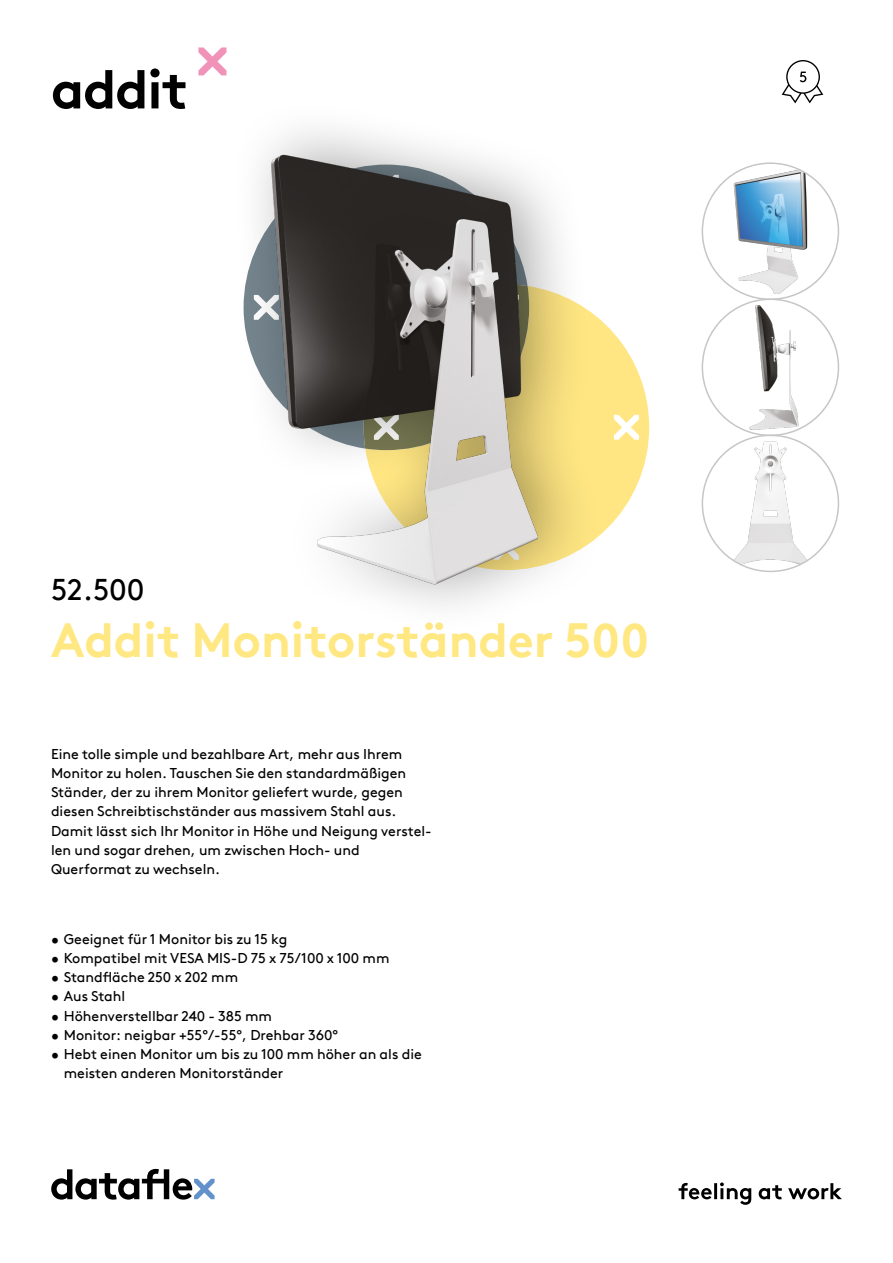
<style>
.page{position:relative;width:893px;height:1263px;background:#fff}
.page>*{position:absolute;margin:0;border:0;box-sizing:border-box;transform-origin:0 0}
.hoofdstuk{font:700 54px "Brown Pro TT";letter-spacing:-.02em;color:#000}
.productnaam{font:700 48px "Brown Pro TT";color:#ffe782}
.productnummer{font:30px "Brown Pro TT";color:#000}
.omschrijving{font:14.25px/19.2px "Brown Pro TT";color:#000}
</style>
<div class="page">
<svg style="left:641px;top:380px;width:8px;height:95px"></svg>
<svg style="left:51px;top:1169px;width:164px;height:30px"></svg>
<svg style="left:679px;top:1182px;width:163px;height:23px"></svg>
<svg style="left:198px;top:47px;width:28px;height:28px"></svg>
<img style="left:702px;top:163px;width:136px;height:136px;border-radius:68px">
<img style="left:702px;top:299px;width:136px;height:136px;border-radius:68px">
<img style="left:702px;top:435px;width:136px;height:136px;border-radius:68px">
<img style="left:243px;top:133px;width:398px;height:473px">
<svg style="left:782px;top:60px;width:41px;height:43px"></svg>
<p class="hoofdstuk" style="left:51px;top:46px;width:139px">addit</p>
<p class="productnummer" style="left:51px;top:566px;width:95px">52.500</p>
<p class="productnaam" style="left:51px;top:601px;width:600px">Addit Monitorständer 500</p>
<p class="omschrijving" style="left:51px;top:743px;width:382px">Eine tolle simple und bezahlbare Art, mehr aus Ihrem Monitor zu holen. Tauschen Sie den standardmäßigen Ständer, der zu ihrem Monitor geliefert wurde, gegen diesen Schreibtischständer aus massivem Stahl aus.<br>Damit lässt sich Ihr Monitor in Höhe und Neigung verstel&shy;len und sogar drehen, um zwischen Hoch- und Querformat zu wechseln.</p>
<p class="omschrijving" style="left:51px;top:928px;width:238px">• Geeignet für 1 Monitor bis zu 15 kg</p>
<p class="omschrijving" style="left:51px;top:947px;width:340px">• Kompatibel mit VESA MIS-D 75 x 75/100 x 100 mm</p>
<p class="omschrijving" style="left:51px;top:966px;width:189px">• Standfläche 250 x 202 mm</p>
<p class="omschrijving" style="left:51px;top:986px;width:76px">• Aus Stahl</p>
<p class="omschrijving" style="left:51px;top:1005px;width:223px">• Höhenverstellbar 240 - 385 mm</p>
<p class="omschrijving" style="left:51px;top:1024px;width:289px">• Monitor: neigbar +55°/-55°, Drehbar 360°</p>
<p class="omschrijving" style="left:64px;top:1043px;width:360px;text-indent:-13px">• Hebt einen Monitor um bis zu 100 mm höher an als die meisten anderen Monitorständer</p>
</div>
